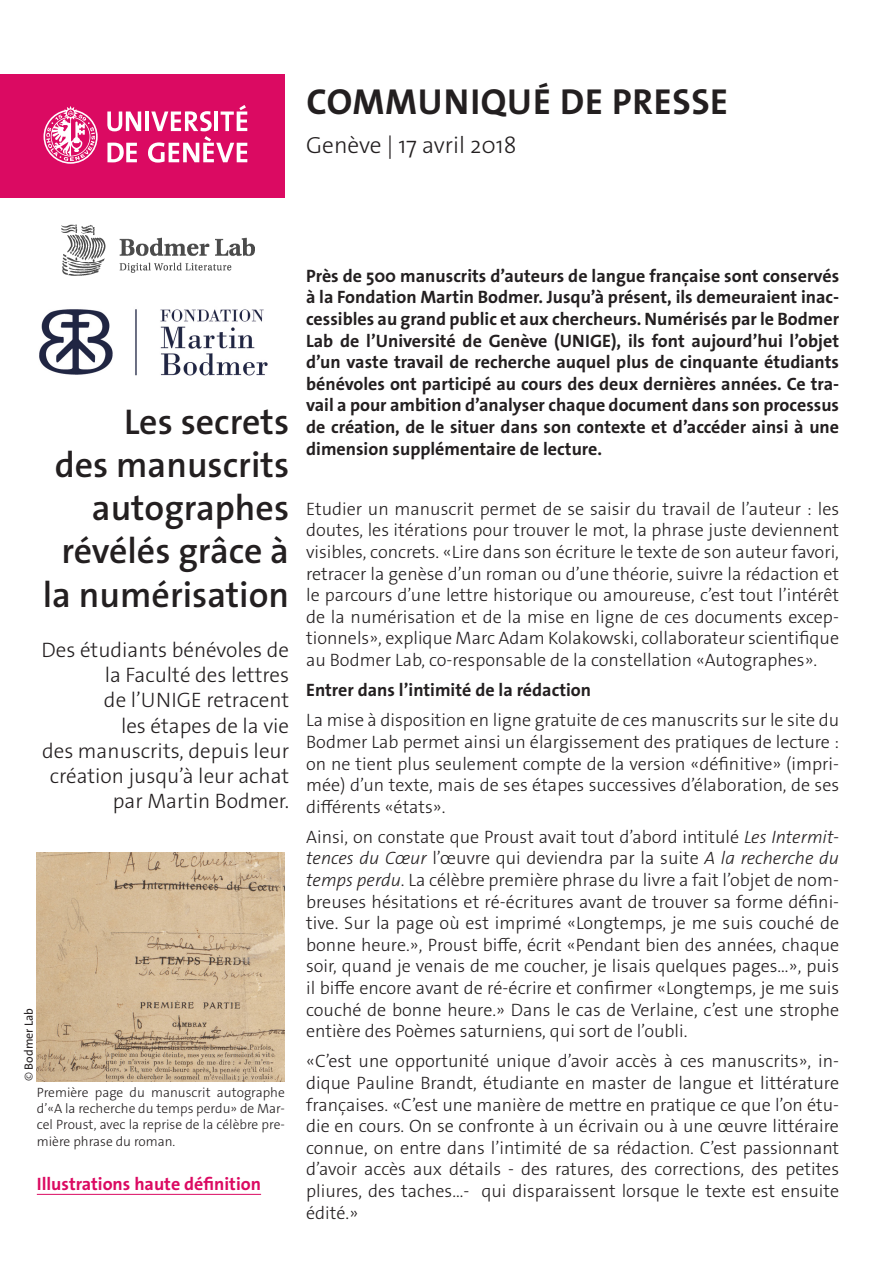
<style>
.page{position:relative;width:893px;height:1263px;background:#fff}
.page>*{position:absolute;margin:0;border:0;box-sizing:border-box;transform-origin:0 0}
._4__texte_courant{font:700 36.3px "The Sans Os F";letter-spacing:.02em;color:#231f20}
._1__grand_titre{font:600 36px/43.2px "The Sans Os F";color:#231f20;text-align:right}
._4__texte_courant-2{font:300 23.4px "The Sans Os F";color:#231f20}
._1__grand_titre-2{font:300 21px/25.2px "The Sans Os F";color:#231f20;text-align:right}
._4__texte_courant-3{font:300 18px/21.6px "The Sans Os F";color:#231f20;text-align:justify}
._4__texte_courant-4{font:700 18px/21.6px "The Sans Os F";color:#231f20;text-align:justify}
.t1{font:700 18px "The Sans Os F";color:#db0a62}
.t2{font:300 13.5px/16.2px "The Sans Os F";color:#231f20;text-align:justify}
.t3{font:12px "The Sans Os F";color:#231f20}
.s1{font-weight:300}
.s2{font-style:italic}
</style>
<div class="page">
<div style="left:0;top:74px;width:285px;height:124px;background:#db0a62"></div>
<svg style="left:44px;top:106px;width:54px;height:58px"></svg>
<svg style="left:107px;top:111px;width:34px;height:20px"></svg>
<hr style="left:145px;top:111px;width:4px;height:20px;background:#fff">
<svg style="left:107px;top:143px;width:30px;height:19px"></svg>
<svg style="left:148px;top:105px;width:99px;height:58px"></svg>
<img style="left:37px;top:853px;width:248px;height:228px">
<hr style="left:37px;top:1194px;width:224px;height:1px;background:#db0a62">
<img style="left:61px;top:224px;width:194px;height:52px">
<img style="left:39px;top:309px;width:229px;height:67px">
<p class="_4__texte_courant" style="left:306px;top:78px;width:423px">COMMUNIQUÉ DE PRESSE</p>
<p class="_4__texte_courant-2" style="left:306px;top:130px;width:212px">Genève | 17 avril 2018</p>
<p class="_1__grand_titre" style="left:43px;top:400px;width:248px">Les secrets<br>des manuscrits autographes révélés grâce à la numérisation</p>
<p class="_1__grand_titre-2" style="left:41px;top:637px;width:249px">Des étudiants bénévoles de la Faculté des lettres<br>de l’UNIGE retracent<br>les étapes de la vie<br>des manuscrits, depuis leur création jusqu’à leur achat par Martin Bodmer.</p>
<p class="t3" style="left:21px;top:1081px;width:75px;rotate:-90deg"><span class="s1">©</span> Bodmer Lab</p>
<p class="t2" style="left:37px;top:1084px;width:250px">Première page du manuscrit autographe d’«A la recherche du temps perdu» de Mar&shy;cel Proust, avec la reprise de la célèbre pre&shy;mière phrase du roman.</p>
<p class="t1" style="left:37px;top:1172px;width:226px">Illustrations haute définition</p>
<p class="_4__texte_courant-4" style="left:306px;top:265px;width:534px">Près de 500 manuscrits d’auteurs de langue française sont conservés à la Fondation Martin Bodmer. Jusqu’à présent, ils demeuraient inac&shy;cessibles au grand public et aux chercheurs. Numérisés par le Bodmer Lab de l’Université de Genève (UNIGE), ils font aujourd’hui l’objet d’un vaste travail de recherche auquel plus de cinquante étudiants bénévoles ont participé au cours des deux dernières années. Ce tra&shy;vail a pour ambition d’analyser chaque document dans son processus de création, de le situer dans son contexte et d’accéder ainsi à une dimension supplémentaire de lecture.</p>
<p class="_4__texte_courant-3" style="left:306px;top:498px;width:534px">Etudier un manuscrit permet de se saisir du travail de l’auteur : les doutes, les itérations pour trouver le mot, la phrase juste deviennent visibles, concrets. «Lire dans son écriture le texte de son auteur favori, retracer la genèse d’un roman ou d’une théorie, suivre la rédaction et le parcours d’une lettre historique ou amoureuse, c’est tout l’intérêt de la numérisation et de la mise en ligne de ces documents excep&shy;tionnels», explique Marc Adam Kolakowski, collaborateur scientifique au Bodmer Lab, co-responsable de la constellation «Autographes».</p>
<p class="_4__texte_courant-4" style="left:306px;top:679px;width:287px">Entrer dans l’intimité de la rédaction</p>
<p class="_4__texte_courant-3" style="left:306px;top:709px;width:534px">La mise à disposition en ligne gratuite de ces manuscrits sur le site du Bodmer Lab permet ainsi un élargissement des pratiques de lecture : on ne tient plus seulement compte de la version «définitive» (impri&shy;mée) d’un texte, mais de ses étapes successives d’élaboration, de ses différents «états».</p>
<p class="_4__texte_courant-3" style="left:306px;top:826px;width:534px">Ainsi, on constate que Proust avait tout d’abord intitulé <span class="s2">Les Intermit&shy;tences du Cœur</span> l’œuvre qui deviendra par la suite <span class="s2">A la recherche du temps perdu</span>. La célèbre première phrase du livre a fait l’objet de nom&shy;breuses hésitations et ré-écritures avant de trouver sa forme défini&shy;tive. Sur la page où est imprimé «Longtemps, je me suis couché de bonne heure.», Proust biffe, écrit «Pendant bien des années, chaque soir, quand je venais de me coucher, je lisais quelques pages...», puis il biffe encore avant de ré-écrire et confirmer «Longtemps, je me suis couché de bonne heure.» Dans le cas de Verlaine, c’est une strophe entière des Poèmes saturniens, qui sort de l’oubli.</p>
<p class="_4__texte_courant-3" style="left:306px;top:1050px;width:534px">«C’est une opportunité unique d’avoir accès à ces manuscrits», in&shy;dique Pauline Brandt, étudiante en master de langue et littérature françaises. «C’est une manière de mettre en pratique ce que l’on étu&shy;die en cours. On se confronte à un écrivain ou à une œuvre littéraire connue, on entre dans l’intimité de sa rédaction. C’est passionnant d’avoir accès aux détails - des ratures, des corrections, des petites pliures, des taches...- qui disparaissent lorsque le texte est ensuite édité.»</p>
</div>
